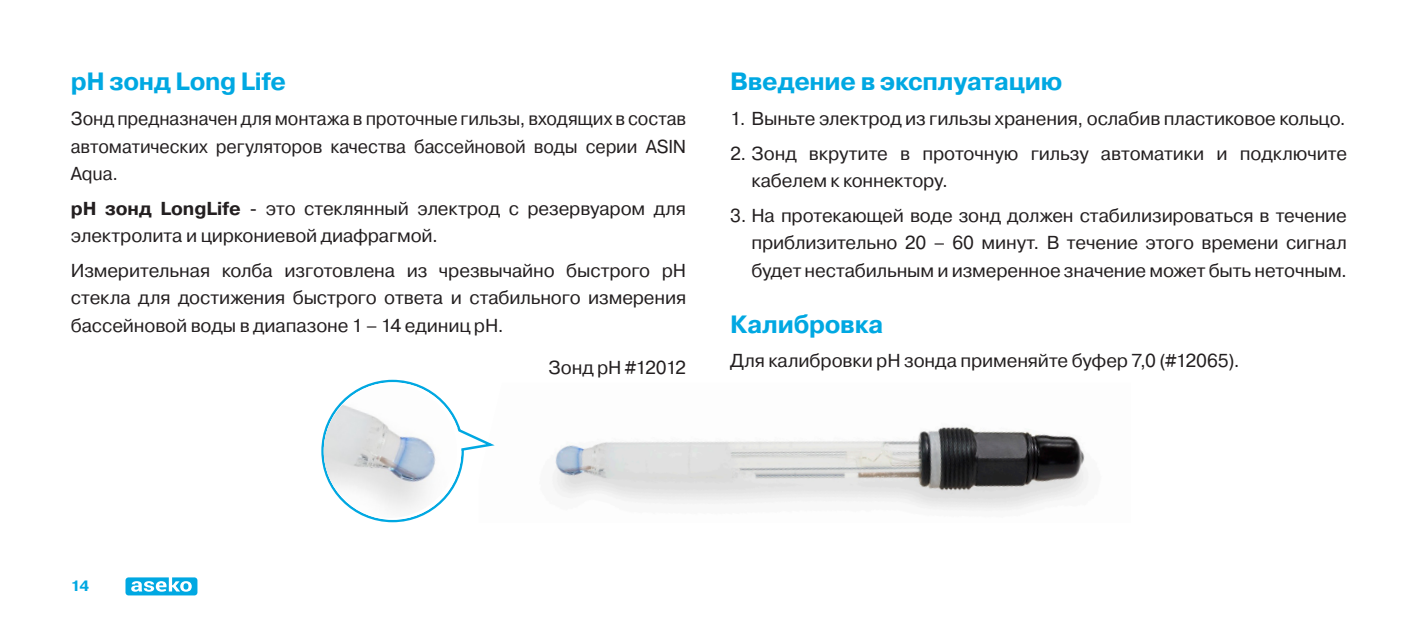
<style>
.page{position:relative;width:1418px;height:638px;background:#fff}
.page>*{position:absolute;margin:0;border:0;box-sizing:border-box;transform-origin:0 0}
.t1{font:700 25px "Pragmatica";letter-spacing:-.015em;color:#00a8e2}
.t2{font:18.75px/27.5px "Pragmatica";letter-spacing:-.01em;color:#231f20}
.t3{font:18.75px/27.5px "Pragmatica";letter-spacing:-.01em;color:#231f20;text-align:justify;scale:.96 1}
.t4{font:700 15px "Pragmatica";color:#00a8e2}
.s1{font-weight:700}
</style>
<div class="page">
<img style="left:552px;top:427px;width:536px;height:84px">
<svg style="left:455px;top:423px;width:40px;height:32px"></svg>
<div style="left:324px;top:382px;width:137px;height:138px;background:#fff;border-radius:50%"></div>
<img style="left:324px;top:384px;width:133px;height:134px;border-radius:67px">
<svg style="left:125px;top:577px;width:72px;height:18px"></svg>
<h1 class="t1" style="left:71px;top:66px;width:217px">pH зонд Long Life</h1>
<p class="t3" style="left:71px;top:105px;width:642px">Зонд предназначен для монтажа в проточные гильзы, входящих в состав автоматических регуляторов качества бассейновой воды серии ASIN Aqua.</p>
<p class="t2" style="left:71px;top:195px;width:616px"><span class="s1">pH зонд LongLife</span> - это стеклянный электрод с резервуаром для электролита и циркониевой диафрагмой.</p>
<p class="t2" style="left:71px;top:257px;width:616px;text-align:justify">Измерительная колба изготовлена из чрезвычайно быстрого pH стекла для достижения быстрого ответа и стабильного измерения бассейновой воды в диапазоне 1 – 14 единиц pH.</p>
<p class="t2" style="left:548px;top:354px;width:139px">Зонд pH #12012</p>
<h1 class="t1" style="left:730px;top:66px;width:333px">Введение в эксплуатацию</h1>
<p class="t2" style="left:730px;top:105px;width:617px">1. Выньте электрод из гильзы хранения, ослабив пластиковое кольцо.</p>
<p class="t2" style="left:751px;top:140px;width:597px;text-indent:-21px">2. Зонд вкрутите в проточную гильзу автоматики и подключите кабелем к коннектору.</p>
<p class="t2" style="left:751px;top:202px;width:597px;text-align:justify;text-indent:-21px">3. На протекающей воде зонд должен стабилизироваться в течение приблизительно 20 – 60 минут. В течение этого времени сигнал будет нестабильным и измеренное значение может быть неточным.</p>
<h1 class="t1" style="left:730px;top:308px;width:154px">Калибровка</h1>
<p class="t2" style="left:730px;top:347px;width:511px">Для калибровки pH зонда применяйте буфер 7,0 (#12065).</p>
<p class="t4" style="left:71px;top:576px;width:20px">14</p>
</div>
